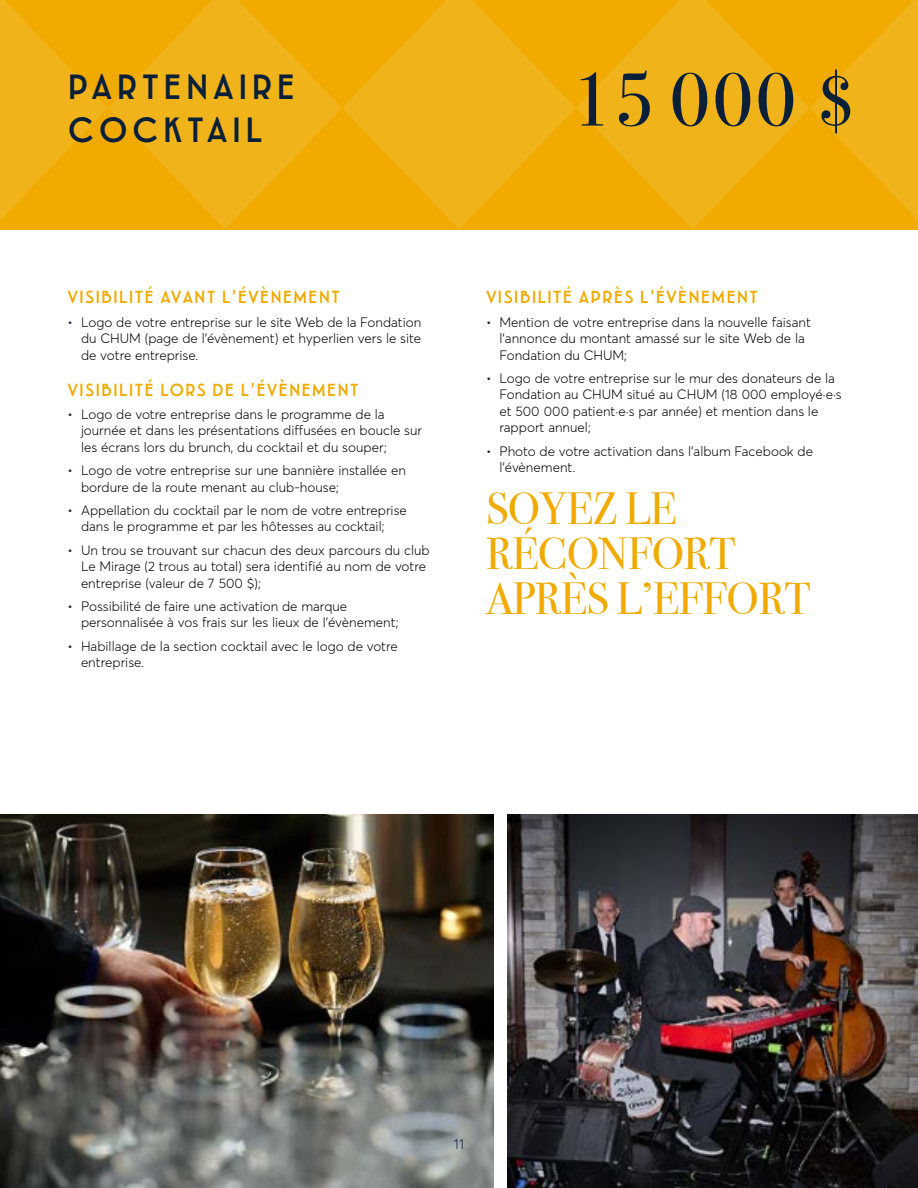
<style>
.page{position:relative;width:918px;height:1188px;background:#fff}
.page>*{position:absolute;margin:0;border:0;box-sizing:border-box;transform-origin:0 0}
.t1{font:75px "Bodoni Svty Two ITCTT";color:#0a2039}
.t2{font:45px/45px "Bodoni Svty Two ITCTT";letter-spacing:-.01em;color:#f0aa00}
.t3{font:36px/43.2px "Emblema Headline 1 Basic";letter-spacing:.1em;color:#0a2039}
.t4{font:18px "Emblema Headline 1 Basic";letter-spacing:.05em;color:#f0aa00}
.t5{font:300 14.25px "Averta";color:#0a2039}
.t6{font:300 13.5px/16.5px "Averta";color:#000}
.s1{color:#0a2039}
</style>
<div class="page">
<svg style="left:342px;top:0;width:234px;height:230px;background:#f0ae0d"></svg>
<svg style="left:576px;top:0;width:234px;height:230px;background:#f0ae0d"></svg>
<svg style="left:0;top:0;width:108px;height:220px;background:#f0ae0d"></svg>
<svg style="left:810px;top:0;width:108px;height:220px;background:#f0ae0d"></svg>
<svg style="left:108px;top:0;width:234px;height:230px;background:#f0ae0d"></svg>
<img style="left:0;top:814px;width:494px;height:374px">
<img style="left:507px;top:814px;width:411px;height:374px">
<h3 class="t3" style="left:67px;top:66px;width:230px">PARTENAIRE<br>COCKTAIL</h3>
<h1 class="t1" style="left:572px;top:39px;width:286px">15 000 $</h1>
<h3 class="t4" style="left:68px;top:286px;width:274px">VISIBILITÉ AVANT L’ÉVÈNEMENT</h3>
<p class="t6" style="left:81px;top:314px;width:342px;text-align:justify;text-indent:-14px"><span class="s1">•</span> Logo de votre entreprise sur le site Web de la Fondation du CHUM (page de l’évènement) et hyperlien vers le site de votre entreprise.</p>
<h3 class="t4" style="left:68px;top:379px;width:293px">VISIBILITÉ LORS DE L’ÉVÈNEMENT</h3>
<p class="t6" style="left:81px;top:406px;width:343px;text-indent:-14px"><span class="s1">•</span> Logo de votre entreprise dans le programme de la journée et dans les présentations diffusées en boucle sur les écrans lors du brunch, du cocktail et du souper ;</p>
<p class="t6" style="left:81px;top:462px;width:326px;text-indent:-14px"><span class="s1">•</span> Logo de votre entreprise sur une bannière installée en bordure de la route menant au club-house;</p>
<p class="t6" style="left:81px;top:502px;width:327px;text-indent:-14px"><span class="s1">•</span> Appellation du cocktail par le nom de votre entreprise dans le programme et par les hôtesses au cocktail;</p>
<p class="t6" style="left:81px;top:542px;width:350px;text-indent:-14px"><span class="s1">•</span> Un trou se trouvant sur chacun des deux parcours du club<br>Le Mirage (2 trous au total) sera identifié au nom de votre entreprise (valeur de 7 500 $);</p>
<p class="t6" style="left:81px;top:598px;width:319px;text-indent:-14px"><span class="s1">•</span> Possibilité de faire une activation de marque personnalisée à vos frais sur les lieux de l’évènement;</p>
<p class="t6" style="left:81px;top:638px;width:318px;text-indent:-14px"><span class="s1">•</span> Habillage de la section cocktail avec le logo de votre entreprise.</p>
<h3 class="t4" style="left:486px;top:286px;width:274px">VISIBILITÉ APRÈS L’ÉVÈNEMENT</h3>
<p class="t6" style="left:500px;top:314px;width:313px;text-indent:-14px"><span class="s1">•</span> Mention de votre entreprise dans la nouvelle faisant l’annonce du montant amassé sur le site Web de la<br>Fondation du CHUM;</p>
<p class="t6" style="left:500px;top:370px;width:344px;text-indent:-14px"><span class="s1">•</span> Logo de votre entreprise sur le mur des donateurs de la Fondation au CHUM situé au CHUM (18 000 employé·e·s et 500 000 patient·e·s par année) et mention dans le rapport annuel;</p>
<p class="t6" style="left:500px;top:443px;width:315px;text-indent:-14px"><span class="s1">•</span> Photo de votre activation dans l’album Facebook de l’évènement.</p>
<h2 class="t2" style="left:486px;top:481px;width:326px">SOYEZ LE<br>RÉCONFORT<br>APRÈS L’EFFORT</h2>
<p class="t5" style="left:454px;top:1135px;width:12px">11</p>
</div>
